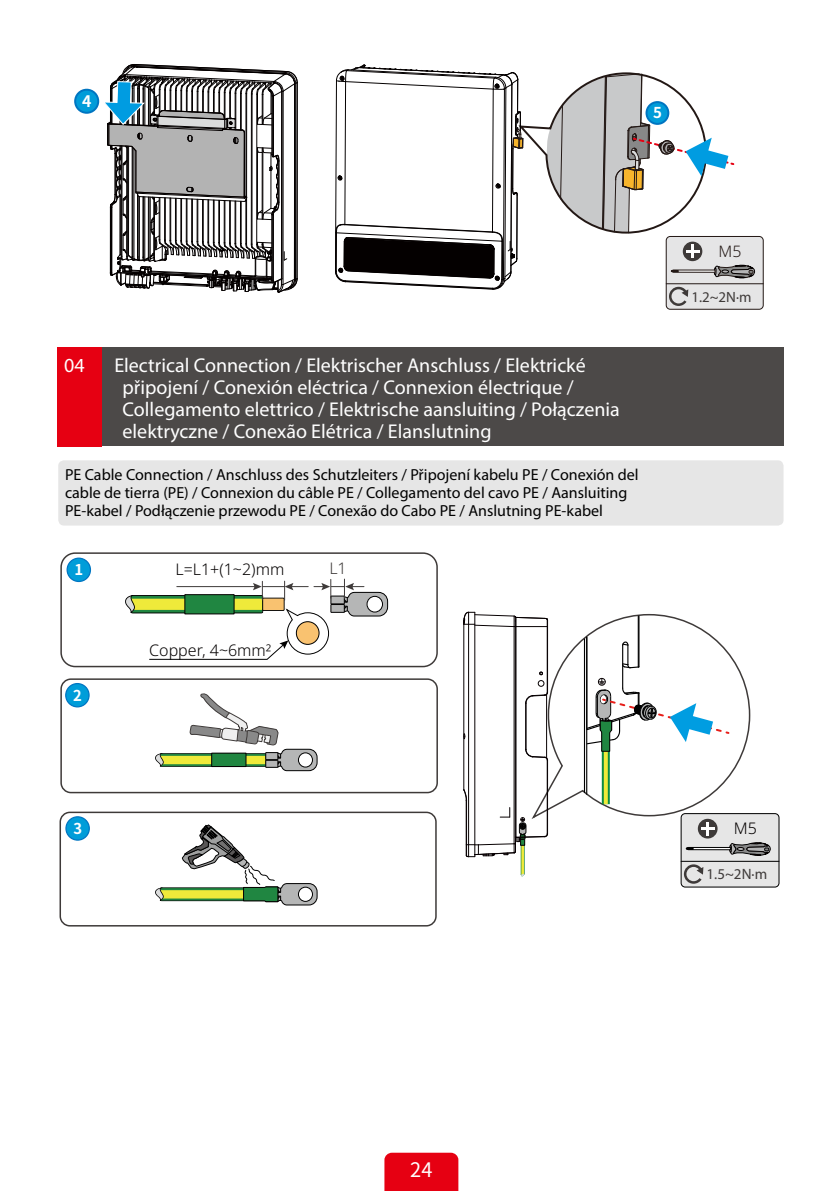
<style>
.page{position:relative;width:840px;height:1191px;background:#fff}
.page>*{position:absolute;margin:0;border:0;box-sizing:border-box;transform-origin:0 0}
.t1{font:20px/22px "Myriad Pro";color:#fff}
.t2{font:20px "Source Han Sans CN";color:#fff}
.t3{font:16px/18px "Myriad Pro";color:#000}
.t4{font:300 16px "Noto Sans";color:#040000}
.t5{font:300 16px "Noto Sans";color:#3e3a39}
.t6{font:300 15.8px "Noto Sans";color:#231815}
.t7{font:700 15.8px "Source Han Sans CN";color:#fff}
.t8{font:15px "Noto Sans";color:#3e3a39}
.t9{font:700 15px "Source Han Sans CN";color:#fff}
.t10{font:14.8px "Noto Sans";color:#3e3a39}
.t11{font:700 14.8px "Source Han Sans CN";color:#fff}
</style>
<div class="page">
<div style="left:384px;top:1152px;width:74px;height:39px;background:#e60012"></div>
<div style="left:58px;top:460px;width:725px;height:65px;background:#e6e6e6;border-radius:6px"></div>
<div style="left:101px;top:347px;width:682px;height:99px;background:#4c4948"></div>
<div style="left:57px;top:347px;width:44px;height:99px;background:#e60012"></div>
<div style="left:75px;top:90px;width:23px;height:23px;background:#009cd9;border-radius:50%"></div>
<div style="left:74px;top:89px;width:25px;height:25px;border:2px solid #0075c1;border-radius:50%"></div>
<svg style="left:105px;top:64px;width:193px;height:229px"></svg>
<div style="left:665px;top:236px;width:97px;height:73px;background:#e5e5e6;border-radius:4px"></div>
<div style="left:665px;top:236px;width:98px;height:74px;border:1px solid #231815;border-radius:4px"></div>
<hr style="left:665px;top:283px;width:97px;height:1px;background:#231815">
<svg style="left:335px;top:64px;width:419px;height:246px"></svg>
<div style="left:60px;top:552px;width:377px;height:115px;border:2px solid #3e3a39;border-radius:14px"></div>
<div style="left:59px;top:811px;width:377px;height:115px;border:2px solid #3e3a39;border-radius:10px"></div>
<div style="left:60px;top:678px;width:377px;height:115px;border:2px solid #3e3a39;border-radius:10px"></div>
<svg style="left:155px;top:693px;width:162px;height:78px"></svg>
<svg style="left:529px;top:613px;width:221px;height:208px"></svg>
<hr style="left:637px;top:616px;width:1px;height:51px;background:#000">
<hr style="left:638px;top:616px;width:1px;height:51px;background:#000">
<svg style="left:620px;top:640px;width:19px;height:29px"></svg>
<hr style="left:621px;top:645px;width:2px;height:43px;background:#000">
<svg style="left:601px;top:752px;width:8px;height:52px"></svg>
<svg style="left:603px;top:752px;width:4px;height:52px"></svg>
<hr style="left:583px;top:639px;width:1px;height:153px;background:#000">
<hr style="left:586px;top:637px;width:1px;height:157px;background:#000">
<svg style="left:125px;top:579px;width:263px;height:81px"></svg>
<div style="left:67px;top:558px;width:23px;height:23px;background:#009dd9;border-radius:50%"></div>
<div style="left:66px;top:557px;width:25px;height:25px;border:1px solid #0075c2;border-radius:50%"></div>
<div style="left:66px;top:683px;width:23px;height:24px;background:#009dd9;border-radius:50%"></div>
<div style="left:65px;top:683px;width:25px;height:24px;border:1px solid #0075c2;border-radius:50%"></div>
<div style="left:66px;top:816px;width:23px;height:24px;background:#009dd9;border-radius:50%"></div>
<div style="left:65px;top:816px;width:25px;height:24px;border:1px solid #0075c2;border-radius:50%"></div>
<svg style="left:155px;top:824px;width:162px;height:81px"></svg>
<hr style="left:465px;top:800px;width:1px;height:55px;background:#070002">
<hr style="left:466px;top:800px;width:1px;height:44px;background:#070002">
<hr style="left:468px;top:612px;width:1px;height:244px;background:#070002">
<hr style="left:463px;top:624px;width:1px;height:165px;background:#070002">
<hr style="left:474px;top:612px;width:1px;height:244px;background:#070002">
<svg style="left:463px;top:784px;width:4px;height:17px"></svg>
<svg style="left:463px;top:733px;width:2px;height:6px"></svg>
<hr style="left:513px;top:626px;width:1px;height:217px;background:#070002">
<hr style="left:514px;top:626px;width:1px;height:211px;background:#070002">
<hr style="left:515px;top:626px;width:1px;height:211px;background:#070002">
<hr style="left:525px;top:703px;width:1px;height:46px;background:#070002">
<hr style="left:545px;top:694px;width:1px;height:64px;background:#070002">
<hr style="left:546px;top:760px;width:1px;height:74px;background:#070002">
<hr style="left:546px;top:620px;width:1px;height:72px;background:#070002">
<div style="left:537px;top:680px;width:7px;height:7px;border:1px solid #070002;border-radius:50%"></div>
<svg style="left:463px;top:611px;width:85px;height:16px"></svg>
<svg style="left:525px;top:691px;width:23px;height:13px"></svg>
<svg style="left:525px;top:748px;width:23px;height:13px"></svg>
<svg style="left:538px;top:671px;width:5px;height:4px"></svg>
<svg style="left:465px;top:807px;width:83px;height:69px"></svg>
<svg style="left:585px;top:678px;width:143px;height:74px"></svg>
<div style="left:680px;top:813px;width:98px;height:74px;background:#e6e6e6;border-radius:4px"></div>
<div style="left:680px;top:813px;width:99px;height:74px;border:1px solid #000;border-radius:4px"></div>
<hr style="left:680px;top:861px;width:98px;height:1px;background:#000">
<svg style="left:697px;top:819px;width:20px;height:19px"></svg>
<svg style="left:700px;top:821px;width:14px;height:14px"></svg>
<svg style="left:680px;top:841px;width:90px;height:42px"></svg>
<p class="t7" style="left:82px;top:92px;width:11px">4</p>
<p class="t9" style="left:653px;top:104px;width:10px">5</p>
<p class="t1" style="left:64px;top:353px;width:22px">04</p>
<p class="t1" style="left:122px;top:353px;width:498px;text-indent:-8px">Electrical Connection / Elektrischer Anschluss / Elektrické připojení / Conexión eléctrica / Connexion électrique / Collegamento elettrico / Elektrische aansluiting / Połączenia elektryczne / Conexão Elétrica / Elanslutning</p>
<p class="t3" style="left:65px;top:465px;width:575px">PE Cable Connection / Anschluss des Schutzleiters / Připojení kabelu PE / Conexión del cable de tierra (PE) / Connexion du câble PE / Collegamento del cavo PE / Aansluiting<br>PE-kabel / Podłączenie przewodu PE / Conexão do Cabo PE / Anslutning PE-kabel</p>
<p class="t11" style="left:74px;top:561px;width:10px">1</p>
<p class="t4" style="left:175px;top:558px;width:110px">L=L1+(1~2)mm</p>
<p class="t5" style="left:329px;top:557px;width:19px">L1</p>
<p class="t4" style="left:149px;top:639px;width:123px">Copper, 4~6mm2</p>
<p class="t6" style="left:718px;top:240px;width:24px">M5</p>
<p class="t10" style="left:691px;top:288px;width:62px">1.2~2N·m</p>
<p class="t4" style="left:733px;top:817px;width:25px">M5</p>
<p class="t8" style="left:706px;top:865px;width:62px">1.5~2N·m</p>
<p class="t2" style="left:410px;top:1158px;width:24px">24</p>
</div>
